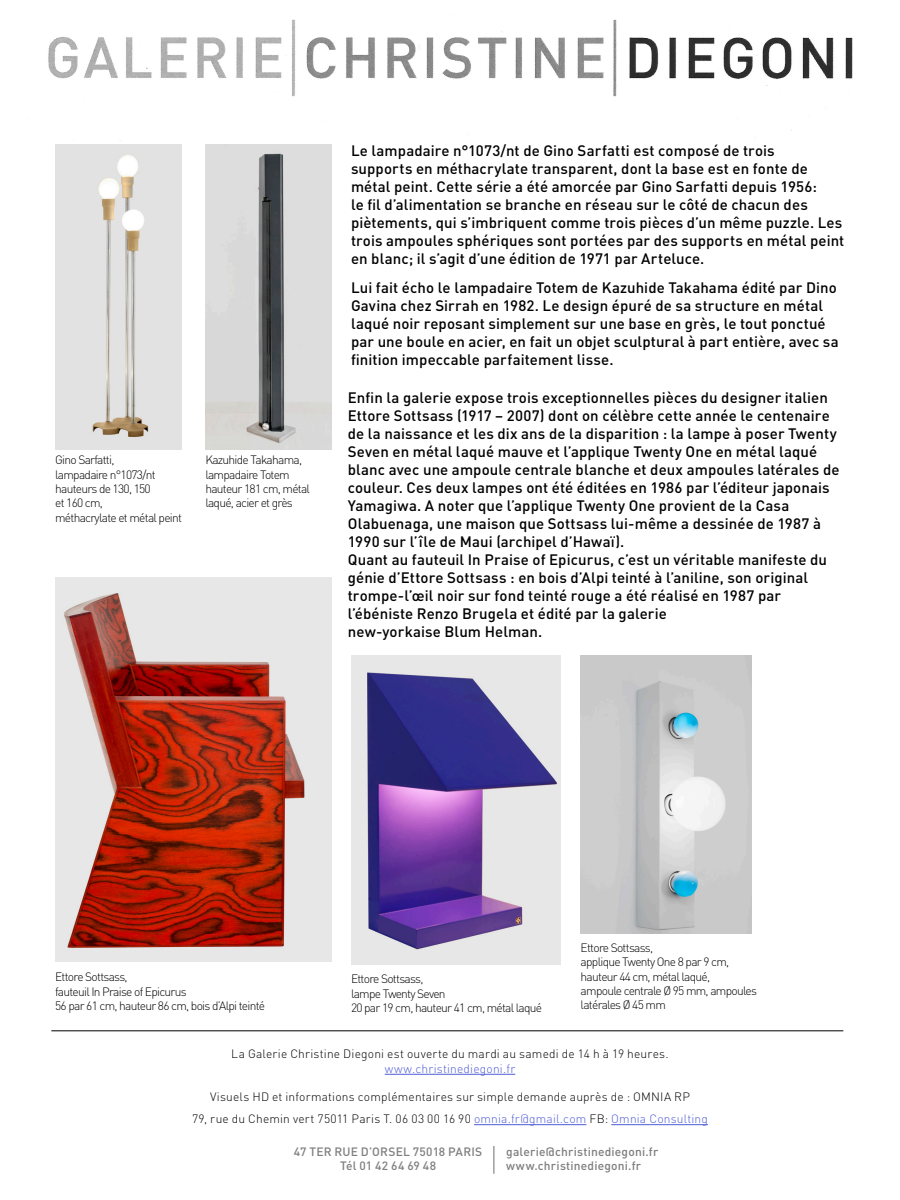
<style>
.page{position:relative;width:900px;height:1200px;background:#fff}
.page>*{position:absolute;margin:0;border:0;box-sizing:border-box;transform-origin:0 0}
.Style_de_paragraphe{font:500 15px/18px "DIN";letter-spacing:.005em;color:#000}
.Style_de_paragraphe-2{font:300 12px/14.4px "DIN";letter-spacing:-.06em;color:#000}
.Style_de_paragraphe-3{font:300 12px "DIN";letter-spacing:.015em;color:#000}
.t1{font:500 12px "DIN";letter-spacing:.015em;color:#7e7e7e}
.t2{font:300 12px "DIN";letter-spacing:.015em;color:#4f5cd6}
.s1{color:#4f5cd6}
</style>
<div class="page">
<img style="left:48px;top:19px;width:805px;height:133px">
<svg style="left:493px;top:1146px;width:1px;height:28px"></svg>
<hr style="left:385px;top:1074px;width:130px;height:1px;background:#4f5cd6">
<hr style="left:474px;top:1124px;width:112px;height:1px;background:#4f5cd6">
<hr style="left:611px;top:1124px;width:97px;height:1px;background:#4f5cd6">
<hr style="left:51px;top:1031px;width:792px;height:1px;background:#000">
<img style="left:55px;top:144px;width:126px;height:305px">
<img style="left:205px;top:144px;width:126px;height:305px">
<img style="left:351px;top:656px;width:209px;height:308px">
<img style="left:581px;top:655px;width:171px;height:278px">
<img style="left:55px;top:577px;width:276px;height:385px">
<p class="Style_de_paragraphe" style="left:351px;top:141px;width:495px">Le lampadaire n°1073/nt de Gino Sarfatti est composé de trois<br>supports en méthacrylate transparent, dont la base est en fonte de métal peint. Cette série a été amorcée par Gino Sarfatti depuis 1956:<br>le fil d’alimentation se branche en réseau sur le côté de chacun des piètements, qui s’imbriquent comme trois pièces d’un même puzzle. Les trois ampoules sphériques sont portées par des supports en métal peint en blanc; il s’agit d’une édition de 1971 par Arteluce.</p>
<p class="Style_de_paragraphe-2" style="left:55px;top:452px;width:61px">Gino Sarfatti,</p>
<p class="Style_de_paragraphe-2" style="left:55px;top:467px;width:102px">lampadaire n°1073/nt</p>
<p class="Style_de_paragraphe-2" style="left:55px;top:481px;width:97px">hauteurs de 130, 150</p>
<p class="Style_de_paragraphe-2" style="left:55px;top:495px;width:49px">et 160 cm,</p>
<p class="Style_de_paragraphe-2" style="left:55px;top:510px;width:128px">méthacrylate et métal peint</p>
<p class="Style_de_paragraphe-2" style="left:205px;top:452px;width:98px">Kazuhide Takahama,</p>
<p class="Style_de_paragraphe-2" style="left:205px;top:467px;width:86px">lampadaire Totem</p>
<p class="Style_de_paragraphe-2" style="left:205px;top:481px;width:106px">hauteur 181 cm, métal laqué, acier et grès</p>
<p class="Style_de_paragraphe" style="left:351px;top:278px;width:489px">Lui fait écho le lampadaire Totem de Kazuhide Takahama édité par Dino Gavina chez Sirrah en 1982. Le design épuré de sa structure en métal laqué noir reposant simplement sur une base en grès, le tout ponctué par une boule en acier, en fait un objet sculptural à part entière, avec sa finition impeccable parfaitement lisse.</p>
<p class="Style_de_paragraphe" style="left:348px;top:388px;width:493px">Enfin la galerie expose trois exceptionnelles pièces du designer italien Ettore Sottsass (1917 – 2007) dont on célèbre cette année le centenaire de la naissance et les dix ans de la disparition : la lampe à poser Twenty Seven en métal laqué mauve et l’applique Twenty One en métal laqué blanc avec une ampoule centrale blanche et deux ampoules latérales de couleur. Ces deux lampes ont été éditées en 1986 par l’éditeur japonais Yamagiwa. A noter que l’applique Twenty One provient de la Casa Olabuenaga, une maison que Sottsass lui-même a dessinée de 1987 à 1990 sur l’île de Maui (archipel d’Hawaï).</p>
<p class="Style_de_paragraphe" style="left:348px;top:550px;width:481px">Quant au fauteuil In Praise of Epicurus, c’est un véritable manifeste du génie d’Ettore Sottsass : en bois d’Alpi teinté à l’aniline, son original trompe-l’œil noir sur fond teinté rouge a été réalisé en 1987 par l’ébéniste Renzo Brugela et édité par la galerie</p>
<p class="Style_de_paragraphe" style="left:348px;top:622px;width:196px">new-yorkaise Blum Helman.</p>
<p class="Style_de_paragraphe-2" style="left:55px;top:969px;width:74px">Ettore Sottsass,</p>
<p class="Style_de_paragraphe-2" style="left:55px;top:984px;width:133px">fauteuil In Praise of Epicurus</p>
<p class="Style_de_paragraphe-2" style="left:55px;top:998px;width:212px">56 par 61 cm, hauteur 86 cm, bois d’Alpi teinté</p>
<p class="Style_de_paragraphe-2" style="left:351px;top:971px;width:96px">Ettore Sottsass, lampe Twenty Seven</p>
<p class="Style_de_paragraphe-2" style="left:351px;top:1000px;width:193px">20 par 19 cm, hauteur 41 cm, métal laqué</p>
<p class="Style_de_paragraphe-2" style="left:581px;top:940px;width:74px">Ettore Sottsass,</p>
<p class="Style_de_paragraphe-2" style="left:581px;top:954px;width:150px">applique Twenty One 8 par 9 cm, hauteur 44 cm, métal laqué,</p>
<p class="Style_de_paragraphe-2" style="left:581px;top:983px;width:178px">ampoule centrale Ø 95 mm, ampoules latérales Ø 45 mm</p>
<p class="Style_de_paragraphe-3" style="left:231px;top:1046px;width:439px">La Galerie Christine Diegoni est ouverte du mardi au samedi de 14 h à 19 heures.</p>
<p class="t2" style="left:385px;top:1060px;width:132px">www.christinediegoni.fr</p>
<p class="Style_de_paragraphe-3" style="left:210px;top:1089px;width:481px">Visuels HD et informations complémentaires sur simple demande auprès de : OMNIA RP</p>
<p class="Style_de_paragraphe-3" style="left:192px;top:1111px;width:517px">79, rue du Chemin vert 75011 Paris T. 06 03 00 16 90 <span class="s1">omnia.fr@gmail.com</span> FB: <span class="s1">Omnia Consulting</span></p>
<p class="t1" style="left:294px;top:1143px;width:190px">47 TER RUE D’ORSEL 75018 PARIS</p>
<p class="t1" style="left:340px;top:1158px;width:98px">Tél 01 42 64 69 48</p>
<p class="t1" style="left:506px;top:1143px;width:154px">galerie@christinediegoni.fr</p>
<p class="t1" style="left:506px;top:1158px;width:136px">www.christinediegoni.fr</p>
</div>
